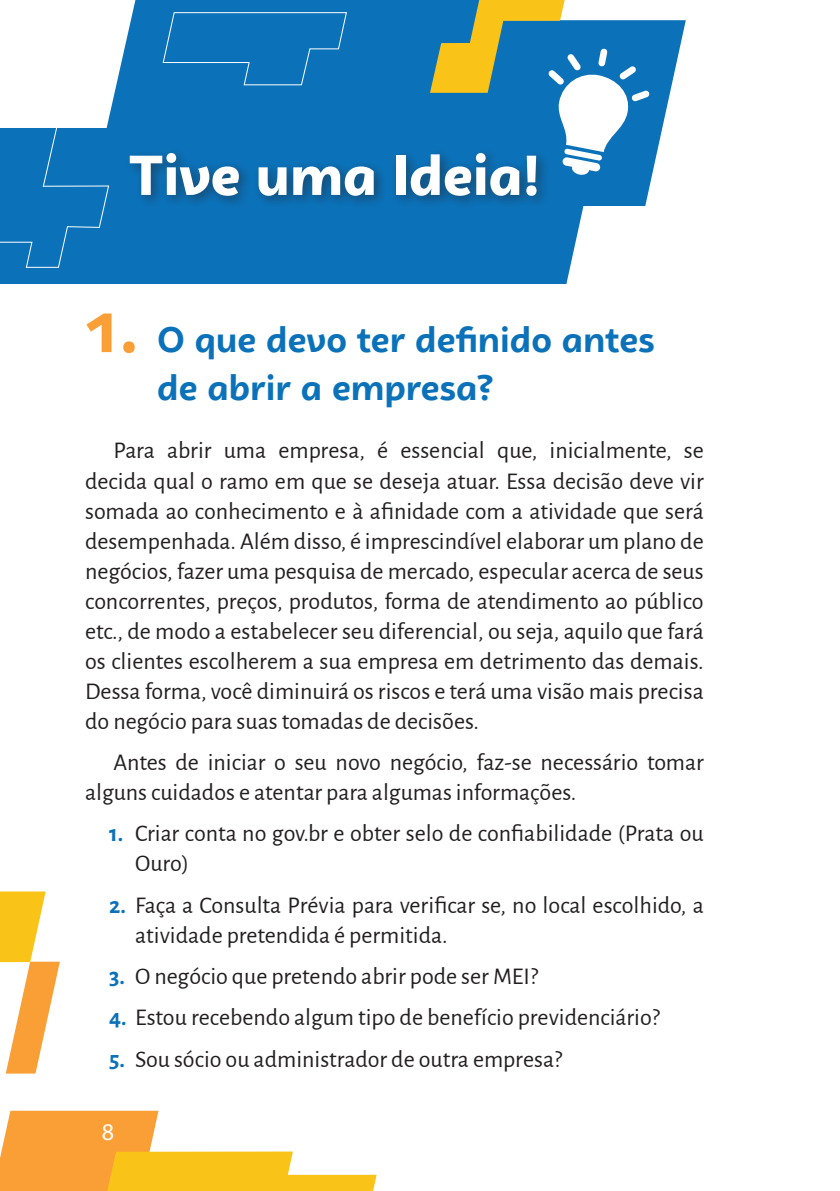
<style>
.page{position:relative;width:840px;height:1191px;background:#fff}
.page>*{position:absolute;margin:0;border:0;box-sizing:border-box;transform-origin:0 0}
.Titulo_Abertura_uma{font:900 56px "Campuni";color:#fff}
.t1{font:700 36px/48px "Campuni";color:#0b72ba}
.texto{font:24px/30px "Alegreya Sans";color:#231f20}
.t2{font:24px "Myriad Pro";color:#fff}
.s1{font-size:72px;color:#f99f36}
.s2{font-weight:700;color:#0b72ba}
</style>
<div class="page">
<svg style="left:0;top:1110px;width:376px;height:81px"></svg>
<svg style="left:0;top:891px;width:60px;height:182px"></svg>
<svg style="left:0;top:0;width:685px;height:284px;fill:#0b72ba"></svg>
<svg style="left:0;top:95px;width:110px;height:173px"></svg>
<div style="left:162px;top:12px;width:185px;height:74px;background:#0b72ba"></div>
<div style="left:123px;top:146px;width:427px;height:64px;background:#231f20;opacity:.49"></div>
<svg style="left:430px;top:0;width:219px;height:175px"></svg>
<p class="Titulo_Abertura_uma" style="left:129px;top:138px;width:413px">Tive uma Ideia!</p>
<p class="t1" style="left:157px;top:316px;width:499px;text-indent:-72px"><span class="s1">1.</span> O que devo ter definido antes de abrir a empresa?</p>
<p class="texto" style="left:85px;top:434px;width:619px;text-align:justify;text-indent:28px">Para abrir uma empresa, é essencial que, inicialmente, se decida qual o ramo em que se deseja atuar. Essa decisão deve vir somada ao conhecimento e à afinidade com a atividade que será desempenhada. Além disso, é imprescindível elaborar um plano de negócios, fazer uma pesquisa de mercado, especular acerca de seus concorrentes, preços, produtos, forma de atendimento ao público etc., de modo a estabelecer seu diferencial, ou seja, aquilo que fará os clientes escolherem a sua empresa em detrimento das demais.<br>Dessa forma, você diminuirá os riscos e terá uma visão mais precisa do negócio para suas tomadas de decisões.</p>
<p class="texto" style="left:85px;top:746px;width:619px;text-indent:28px">Antes de iniciar o seu novo negócio, faz-se necessário tomar alguns cuidados e atentar para algumas informações.</p>
<p class="texto" style="left:135px;top:817px;width:569px;text-indent:-26px"><span class="s2">1.</span> Criar conta no gov.br e obter selo de confiabilidade (Prata ou<br>Ouro)</p>
<p class="texto" style="left:135px;top:888px;width:569px;text-indent:-26px"><span class="s2">2.</span> Faça a Consulta Prévia para verificar se, no local escolhido, a atividade pretendida é permitida.</p>
<p class="texto" style="left:109px;top:960px;width:430px"><span class="s2">3.</span> O negócio que pretendo abrir pode ser MEI?</p>
<p class="texto" style="left:109px;top:1001px;width:552px"><span class="s2">4.</span> Estou recebendo algum tipo de benefício previdenciário?</p>
<p class="texto" style="left:109px;top:1042px;width:454px"><span class="s2">5.</span> Sou sócio ou administrador de outra empresa?</p>
<p class="t2" style="left:102px;top:1117px;width:14px">8</p>
</div>
